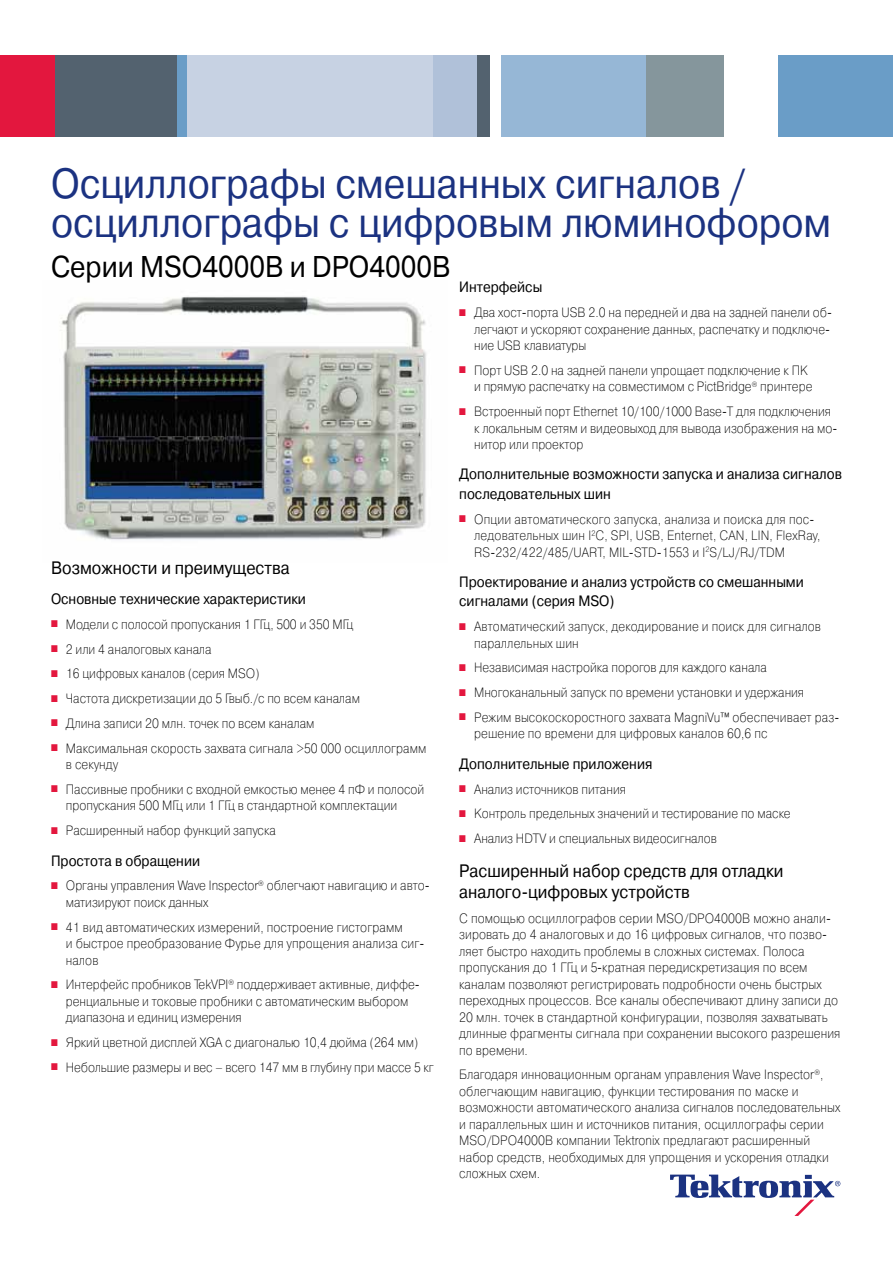
<style>
.page{position:relative;width:893px;height:1263px;background:#fff}
.page>*{position:absolute;margin:0;border:0;box-sizing:border-box;transform-origin:0 0}
.t1{font:42px/39px "Pragmatica C";color:#1b3281;scale:.9 1}
.t2{font:30px "Pragmatica C";color:#000;scale:.9 1}
.t3{font:18px/21px "Pragmatica C";color:#000;scale:.9 1}
.t4{font:15px/19.5px "Pragmatica C";color:#000;scale:.9 1}
.t5{font:13.5px/16.5px "Pragmatica Light C";color:#000;scale:.9 1}
.s1{color:#e3173e}
</style>
<div class="page">
<svg style="left:670px;top:1174px;width:170px;height:42px"></svg>
<div style="left:0;top:55px;width:55px;height:82px;background:#e3173e"></div>
<div style="left:177px;top:55px;width:10px;height:82px;background:#6a9dc7"></div>
<div style="left:433px;top:55px;width:44px;height:82px;background:#b0c1d9"></div>
<div style="left:501px;top:55px;width:145px;height:82px;background:#96b7d6"></div>
<div style="left:779px;top:55px;width:114px;height:82px;background:#6a9dc7"></div>
<div style="left:477px;top:55px;width:12px;height:82px;background:#53626f"></div>
<div style="left:646px;top:55px;width:77px;height:82px;background:#85969c"></div>
<div style="left:187px;top:55px;width:246px;height:82px;background:#c7d2e3"></div>
<div style="left:55px;top:55px;width:122px;height:82px;background:#53626f"></div>
<img style="left:60px;top:296px;width:366px;height:244px">
<h1 class="t1" style="left:51px;top:165px;width:868px">Осциллографы смешанных сигналов / осциллографы с цифровым люминофором</h1>
<h2 class="t2" style="left:51px;top:251px;width:446px">Серии MSO4000B и DPO4000B</h2>
<p class="t4" style="left:459px;top:278px;width:94px">Интерфейсы</p>
<p class="t5" style="left:474px;top:304px;width:399px;text-indent:-15px"><span class="s1">■</span> Два хост-порта USB 2.0 на передней и два на задней панели об&shy;легчают и ускоряют сохранение данных, распечатку и подключе&shy;ние USB клавиатуры</p>
<p class="t5" style="left:474px;top:362px;width:377px;text-indent:-15px"><span class="s1">■</span> Порт USB 2.0 на задней панели упрощает подключение к ПК и прямую распечатку на совместимом с PictBridge<sup>®</sup> принтере</p>
<p class="t5" style="left:474px;top:403px;width:405px;text-indent:-15px"><span class="s1">■</span> Встроенный порт Ethernet 10/100/1000 Base-T для подключения к локальным сетям и видеовыход для вывода изображения на мо&shy;нитор или проектор</p>
<p class="t4" style="left:459px;top:465px;width:427px">Дополнительные возможности запуска и анализа сигналов последовательных шин</p>
<p class="t5" style="left:474px;top:511px;width:386px;text-indent:-15px"><span class="s1">■</span> Опции автоматического запуска, анализа и поиска для пос&shy;ледовательных шин I<sup>2</sup>C, SPI, USB, Enternet, CAN, LIN, FlexRay,<br>RS-232/422/485/UART, MIL-STD-1553 и I<sup>2</sup>S/LJ/RJ/TDM</p>
<p class="t4" style="left:459px;top:572px;width:384px">Проектирование и анализ устройств со смешанными сигналами (серия MSO)</p>
<p class="t5" style="left:474px;top:618px;width:387px;text-indent:-15px"><span class="s1">■</span> Автоматический запуск, декодирование и поиск для сигналов параллельных шин</p>
<p class="t5" style="left:459px;top:660px;width:344px"><span class="s1">■</span> Независимая настройка порогов для каждого канала</p>
<p class="t5" style="left:459px;top:684px;width:385px"><span class="s1">■</span> Многоканальный запуск по времени установки и удержания</p>
<p class="t5" style="left:474px;top:709px;width:407px;text-indent:-15px"><span class="s1">■</span> Режим высокоскоростного захвата MagniVu™ обеспечивает раз&shy;решение по времени для цифровых каналов 60,6 пс</p>
<p class="t4" style="left:459px;top:754px;width:216px">Дополнительные приложения</p>
<p class="t5" style="left:459px;top:781px;width:187px"><span class="s1">■</span> Анализ источников питания</p>
<p class="t5" style="left:459px;top:805px;width:370px"><span class="s1">■</span> Контроль предельных значений и тестирование по маске</p>
<p class="t5" style="left:459px;top:830px;width:288px"><span class="s1">■</span> Анализ HDTV и специальных видеосигналов</p>
<h3 class="t3" style="left:459px;top:860px;width:362px">Расширенный набор средств для отладки аналого-цифровых устройств</h3>
<p class="t5" style="left:459px;top:910px;width:425px">С помощью осциллографов серии MSO/DPO4000B можно анали&shy;зировать до 4 аналоговых и до 16 цифровых сигналов, что позво&shy;ляет быстро находить проблемы в сложных системах. Полоса пропускания до 1 ГГц и 5-кратная передискретизация по всем каналам позволяют регистрировать подробности очень быстрых переходных процессов. Все каналы обеспечивают длину записи до 20 млн. точек в стандартной конфигурации, позволяя захватывать длинные фрагменты сигнала при сохранении высокого разрешения по времени.</p>
<p class="t5" style="left:459px;top:1066px;width:425px">Благодаря инновационным органам управления Wave Inspector<sup>®</sup>, облегчающим навигацию, функции тестирования по маске и возможности автоматического анализа сигналов последовательных и параллельных шин и источников питания, осциллографы серии MSO/DPO4000В компании Tektronix предлагают расширенный набор средств, необходимых для упрощения и ускорения отладки сложных схем.</p>
<h3 class="t3" style="left:51px;top:557px;width:267px">Возможности и преимущества</h3>
<p class="t4" style="left:51px;top:589px;width:285px">Основные технические характеристики</p>
<p class="t5" style="left:51px;top:616px;width:337px"><span class="s1">■</span> Модели с полосой пропускания 1 ГГц, 500 и 350 МГц</p>
<p class="t5" style="left:51px;top:641px;width:180px"><span class="s1">■</span> 2 или 4 аналоговых канала</p>
<p class="t5" style="left:51px;top:666px;width:233px"><span class="s1">■</span> 16 цифровых каналов (серия MSO)</p>
<p class="t5" style="left:51px;top:690px;width:345px"><span class="s1">■</span> Частота дискретизации до 5 Гвыб./с по всем каналам</p>
<p class="t5" style="left:51px;top:715px;width:294px"><span class="s1">■</span> Длина записи 20 млн. точек по всем каналам</p>
<p class="t5" style="left:66px;top:740px;width:402px;text-indent:-15px"><span class="s1">■</span> Максимальная скорость захвата сигнала &gt;50 000 осциллограмм в секунду</p>
<p class="t5" style="left:66px;top:781px;width:400px;text-indent:-15px"><span class="s1">■</span> Пассивные пробники с входной емкостью менее 4 пФ и полосой пропускания 500 МГц или 1 ГГц в стандартной комплектации</p>
<p class="t5" style="left:51px;top:822px;width:251px"><span class="s1">■</span> Расширенный набор функций запуска</p>
<p class="t4" style="left:51px;top:851px;width:167px">Простота в обращении</p>
<p class="t5" style="left:66px;top:877px;width:406px;text-indent:-15px"><span class="s1">■</span> Органы управления Wave Inspector<sup>®</sup> облегчают навигацию и авто&shy;матизируют поиск данных</p>
<p class="t5" style="left:66px;top:919px;width:400px;text-indent:-15px"><span class="s1">■</span> 41 вид автоматических измерений, построение гистограмм<br>и быстрое преобразование Фурье для упрощения анализа сиг&shy;налов</p>
<p class="t5" style="left:66px;top:976px;width:395px;text-indent:-15px"><span class="s1">■</span> Интерфейс пробников TekVPI<sup>®</sup> поддерживает активные, диффе&shy;ренциальные и токовые пробники с автоматическим выбором диапазона и единиц измерения</p>
<p class="t5" style="left:51px;top:1034px;width:409px"><span class="s1">■</span> Яркий цветной дисплей XGA с диагональю 10,4 дюйма (264 мм)</p>
<p class="t5" style="left:51px;top:1059px;width:427px"><span class="s1">■</span> Небольшие размеры и вес – всего 147 мм в глубину при массе 5 кг</p>
</div>
